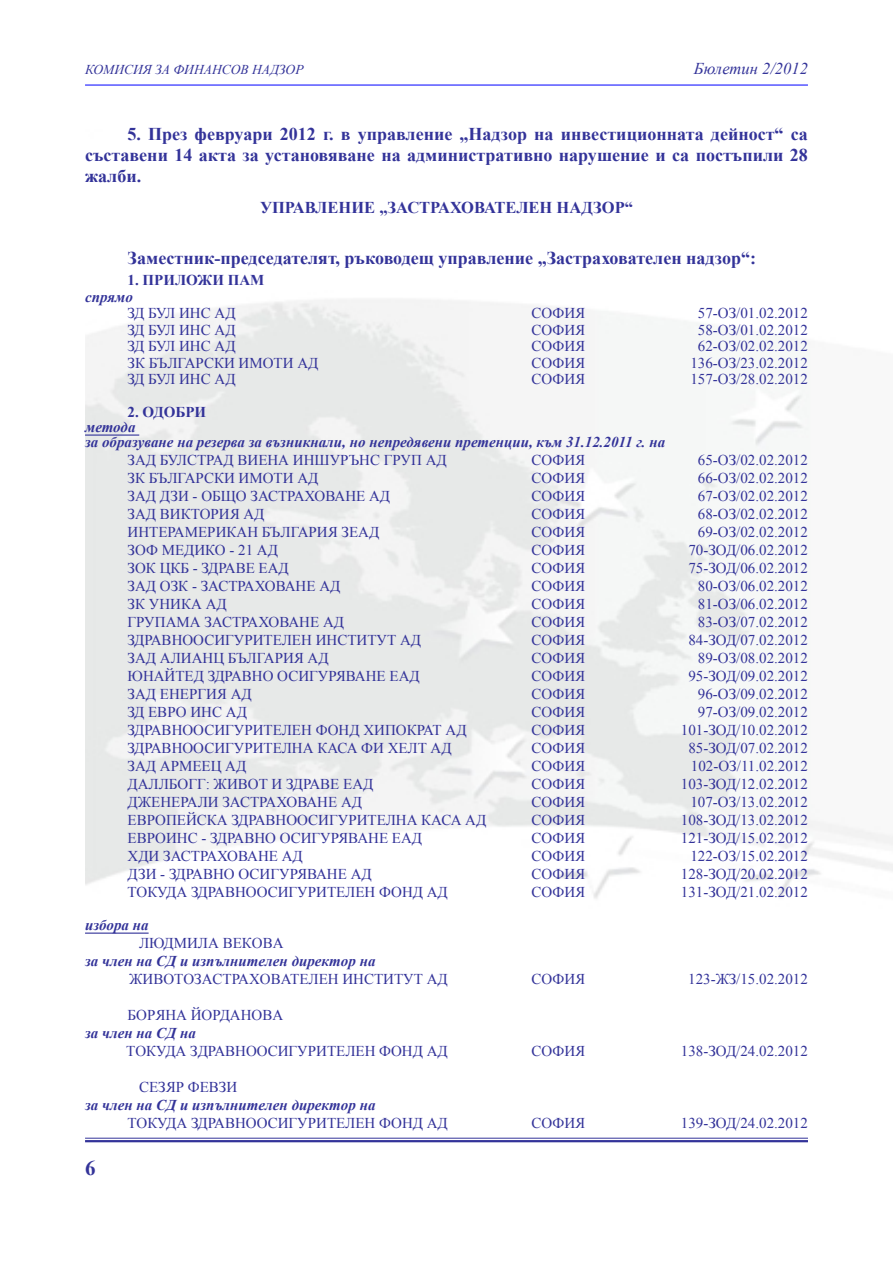
<style>
.page{position:relative;width:893px;height:1263px;background:#fff}
.page>*{position:absolute;margin:0;border:0;box-sizing:border-box;transform-origin:0 0}
.t1{font:700 18px/21px "Times New Roman";color:#339;text-align:justify}
.Body_Text_Indent_2{font:700 16.5px "Times New Roman";color:#339}
.t2{font:italic 16.5px "Times New Roman";color:#339}
.t3{font:15px "Times New Roman";color:#339}
.t4{font:italic 700 15px/18px "Times New Roman";color:#339}
.t5{font:700 15px "Times New Roman";color:#339}
.t6{font:italic 13.5px "Times New Roman";color:#339}
.s1{font-weight:400;font-style:normal}
</style>
<div class="page">
<hr style="left:85px;top:1138px;width:723px;height:1px;background:#339">
<hr style="left:85px;top:1140px;width:723px;height:2px;background:#339">
<hr style="left:85px;top:85px;width:723px;height:1px;background:#00f">
<hr style="left:85px;top:434px;width:54px;height:2px;background:#339">
<hr style="left:85px;top:932px;width:64px;height:2px;background:#339">
<p class="t6" style="left:85px;top:60px;width:220px">КОМИСИЯ ЗА ФИНАНСОВ НАДЗОР</p>
<p class="t2" style="left:694px;top:57px;width:115px">Бюлетин 2/2012</p>
<p class="t1" style="left:85px;top:123px;width:724px;text-indent:43px">5. През февруари 2012 г. в управление „Надзор на инвестиционната дейност“ са съставени 14 акта за установяване на административно нарушение и са постъпили 28 жалби.</p>
<p class="Body_Text_Indent_2" style="left:260px;top:196px;width:374px">УПРАВЛЕНИЕ „ЗАСТРАХОВАТЕЛЕН НАДЗОР“</p>
<p class="t1" style="left:128px;top:247px;width:630px">Заместник-председателят, ръководещ управление „Застрахователен надзор“:</p>
<p class="t5" style="left:128px;top:270px;width:138px">1. ПРИЛОЖИ ПАМ</p>
<p class="t4" style="left:85px;top:287px;width:49px">спрямо</p>
<p class="t3" style="left:128px;top:303px;width:109px">ЗД БУЛ ИНС АД</p>
<p class="t3" style="left:532px;top:303px;width:55px">СОФИЯ</p>
<p class="t3" style="left:698px;top:303px;width:112px">57-ОЗ/01.02.2012</p>
<p class="t3" style="left:128px;top:319px;width:109px">ЗД БУЛ ИНС АД</p>
<p class="t3" style="left:532px;top:319px;width:55px">СОФИЯ</p>
<p class="t3" style="left:698px;top:319px;width:112px">58-ОЗ/01.02.2012</p>
<p class="t3" style="left:128px;top:336px;width:109px">ЗД БУЛ ИНС АД</p>
<p class="t3" style="left:532px;top:336px;width:55px">СОФИЯ</p>
<p class="t3" style="left:698px;top:336px;width:112px">62-ОЗ/02.02.2012</p>
<p class="t3" style="left:128px;top:352px;width:192px">ЗК БЪЛГАРСКИ ИМОТИ АД</p>
<p class="t3" style="left:532px;top:352px;width:55px">СОФИЯ</p>
<p class="t3" style="left:690px;top:352px;width:119px">136-ОЗ/23.02.2012</p>
<p class="t3" style="left:128px;top:369px;width:109px">ЗД БУЛ ИНС АД</p>
<p class="t3" style="left:532px;top:369px;width:55px">СОФИЯ</p>
<p class="t3" style="left:690px;top:369px;width:119px">157-ОЗ/28.02.2012</p>
<p class="t5" style="left:128px;top:402px;width:80px">2. ОДОБРИ</p>
<p class="t4" style="left:85px;top:418px;width:52px">метода</p>
<p class="t4" style="left:85px;top:433px;width:582px">за образуване на резерва за възникнали, но непредявени претенции, към 31.12.2011 г. на</p>
<p class="t3" style="left:128px;top:450px;width:321px">ЗАД БУЛСТРАД ВИЕНА ИНШУРЪНС ГРУП АД</p>
<p class="t3" style="left:532px;top:450px;width:55px">СОФИЯ</p>
<p class="t3" style="left:698px;top:450px;width:112px">65-ОЗ/02.02.2012</p>
<p class="t3" style="left:128px;top:468px;width:192px">ЗК БЪЛГАРСКИ ИМОТИ АД</p>
<p class="t3" style="left:532px;top:468px;width:55px">СОФИЯ</p>
<p class="t3" style="left:698px;top:468px;width:112px">66-ОЗ/02.02.2012</p>
<p class="t3" style="left:128px;top:486px;width:264px">ЗАД ДЗИ - ОБЩО ЗАСТРАХОВАНЕ АД</p>
<p class="t3" style="left:532px;top:486px;width:55px">СОФИЯ</p>
<p class="t3" style="left:698px;top:486px;width:112px">67-ОЗ/02.02.2012</p>
<p class="t3" style="left:128px;top:504px;width:138px">ЗАД ВИКТОРИЯ АД</p>
<p class="t3" style="left:532px;top:504px;width:55px">СОФИЯ</p>
<p class="t3" style="left:698px;top:504px;width:112px">68-ОЗ/02.02.2012</p>
<p class="t3" style="left:128px;top:522px;width:253px">ИНТЕРАМЕРИКАН БЪЛГАРИЯ ЗЕАД</p>
<p class="t3" style="left:532px;top:522px;width:55px">СОФИЯ</p>
<p class="t3" style="left:698px;top:522px;width:112px">69-ОЗ/02.02.2012</p>
<p class="t3" style="left:128px;top:540px;width:152px">ЗОФ МЕДИКО - 21 АД</p>
<p class="t3" style="left:532px;top:540px;width:55px">СОФИЯ</p>
<p class="t3" style="left:688px;top:540px;width:121px">70-ЗОД/06.02.2012</p>
<p class="t3" style="left:128px;top:558px;width:163px">ЗОК ЦКБ - ЗДРАВЕ ЕАД</p>
<p class="t3" style="left:532px;top:558px;width:55px">СОФИЯ</p>
<p class="t3" style="left:688px;top:558px;width:121px">75-ЗОД/06.02.2012</p>
<p class="t3" style="left:128px;top:576px;width:214px">ЗАД ОЗК - ЗАСТРАХОВАНЕ АД</p>
<p class="t3" style="left:532px;top:576px;width:55px">СОФИЯ</p>
<p class="t3" style="left:698px;top:576px;width:112px">80-ОЗ/06.02.2012</p>
<p class="t3" style="left:128px;top:594px;width:101px">ЗК УНИКА АД</p>
<p class="t3" style="left:532px;top:594px;width:55px">СОФИЯ</p>
<p class="t3" style="left:698px;top:594px;width:112px">81-ОЗ/06.02.2012</p>
<p class="t3" style="left:128px;top:612px;width:218px">ГРУПАМА ЗАСТРАХОВАНЕ АД</p>
<p class="t3" style="left:532px;top:612px;width:55px">СОФИЯ</p>
<p class="t3" style="left:698px;top:612px;width:112px">83-ОЗ/07.02.2012</p>
<p class="t3" style="left:128px;top:630px;width:295px">ЗДРАВНООСИГУРИТЕЛЕН ИНСТИТУТ АД</p>
<p class="t3" style="left:532px;top:630px;width:55px">СОФИЯ</p>
<p class="t3" style="left:688px;top:630px;width:121px">84-ЗОД/07.02.2012</p>
<p class="t3" style="left:128px;top:648px;width:203px">ЗАД АЛИАНЦ БЪЛГАРИЯ АД</p>
<p class="t3" style="left:532px;top:648px;width:55px">СОФИЯ</p>
<p class="t3" style="left:698px;top:648px;width:112px">89-ОЗ/08.02.2012</p>
<p class="t3" style="left:128px;top:666px;width:294px">ЮНАЙТЕД ЗДРАВНО ОСИГУРЯВАНЕ ЕАД</p>
<p class="t3" style="left:532px;top:666px;width:55px">СОФИЯ</p>
<p class="t3" style="left:688px;top:666px;width:121px">95-ЗОД/09.02.2012</p>
<p class="t3" style="left:128px;top:684px;width:126px">ЗАД ЕНЕРГИЯ АД</p>
<p class="t3" style="left:532px;top:684px;width:55px">СОФИЯ</p>
<p class="t3" style="left:698px;top:684px;width:112px">96-ОЗ/09.02.2012</p>
<p class="t3" style="left:128px;top:702px;width:121px">ЗД ЕВРО ИНС АД</p>
<p class="t3" style="left:532px;top:702px;width:55px">СОФИЯ</p>
<p class="t3" style="left:698px;top:702px;width:112px">97-ОЗ/09.02.2012</p>
<p class="t3" style="left:128px;top:720px;width:341px">ЗДРАВНООСИГУРИТЕЛЕН ФОНД ХИПОКРАТ АД</p>
<p class="t3" style="left:532px;top:720px;width:55px">СОФИЯ</p>
<p class="t3" style="left:681px;top:720px;width:128px">101-ЗОД/10.02.2012</p>
<p class="t3" style="left:128px;top:738px;width:326px">ЗДРАВНООСИГУРИТЕЛНА КАСА ФИ ХЕЛТ АД</p>
<p class="t3" style="left:532px;top:738px;width:55px">СОФИЯ</p>
<p class="t3" style="left:688px;top:738px;width:121px">85-ЗОД/07.02.2012</p>
<p class="t3" style="left:128px;top:756px;width:120px">ЗАД АРМЕЕЦ АД</p>
<p class="t3" style="left:532px;top:756px;width:55px">СОФИЯ</p>
<p class="t3" style="left:691px;top:756px;width:118px">102-ОЗ/11.02.2012</p>
<p class="t3" style="left:128px;top:774px;width:247px">ДАЛЛБОГГ: ЖИВОТ И ЗДРАВЕ ЕАД</p>
<p class="t3" style="left:532px;top:774px;width:55px">СОФИЯ</p>
<p class="t3" style="left:681px;top:774px;width:128px">103-ЗОД/12.02.2012</p>
<p class="t3" style="left:128px;top:792px;width:236px">ДЖЕНЕРАЛИ ЗАСТРАХОВАНЕ АД</p>
<p class="t3" style="left:532px;top:792px;width:55px">СОФИЯ</p>
<p class="t3" style="left:690px;top:792px;width:119px">107-ОЗ/13.02.2012</p>
<p class="t3" style="left:128px;top:810px;width:360px">ЕВРОПЕЙСКА ЗДРАВНООСИГУРИТЕЛНА КАСА АД</p>
<p class="t3" style="left:532px;top:810px;width:55px">СОФИЯ</p>
<p class="t3" style="left:681px;top:810px;width:128px">108-ЗОД/13.02.2012</p>
<p class="t3" style="left:128px;top:828px;width:296px">ЕВРОИНС - ЗДРАВНО ОСИГУРЯВАНЕ ЕАД</p>
<p class="t3" style="left:532px;top:828px;width:55px">СОФИЯ</p>
<p class="t3" style="left:681px;top:828px;width:128px">121-ЗОД/15.02.2012</p>
<p class="t3" style="left:128px;top:846px;width:177px">ХДИ ЗАСТРАХОВАНЕ АД</p>
<p class="t3" style="left:532px;top:846px;width:55px">СОФИЯ</p>
<p class="t3" style="left:690px;top:846px;width:119px">122-ОЗ/15.02.2012</p>
<p class="t3" style="left:128px;top:864px;width:246px">ДЗИ - ЗДРАВНО ОСИГУРЯВАНЕ АД</p>
<p class="t3" style="left:532px;top:864px;width:55px">СОФИЯ</p>
<p class="t3" style="left:681px;top:864px;width:128px">128-ЗОД/20.02.2012</p>
<p class="t3" style="left:128px;top:882px;width:322px">ТОКУДА ЗДРАВНООСИГУРИТЕЛЕН ФОНД АД</p>
<p class="t3" style="left:532px;top:882px;width:55px">СОФИЯ</p>
<p class="t3" style="left:681px;top:882px;width:128px">131-ЗОД/21.02.2012</p>
<p class="t4" style="left:85px;top:916px;width:65px">избора на</p>
<p class="t3" style="left:139px;top:933px;width:146px">ЛЮДМИЛА ВЕКОВА</p>
<p class="t4" style="left:85px;top:952px;width:292px">за член на СД и изпълнителен директор на</p>
<p class="t3" style="left:129px;top:969px;width:320px">ЖИВОТОЗАСТРАХОВАТЕЛЕН ИНСТИТУТ АД</p>
<p class="t3" style="left:128px;top:1005px;width:157px">БОРЯНА ЙОРДАНОВА</p>
<p class="t4" style="left:85px;top:1024px;width:112px">за член на СД на</p>
<p class="t3" style="left:126px;top:1041px;width:323px">ТОКУДА ЗДРАВНООСИГУРИТЕЛЕН ФОНД АД</p>
<p class="t4" style="left:85px;top:1078px;width:292px;text-indent:54px"><span class="s1">СЕЗЯР ФЕВЗИ<br></span>за член на СД и изпълнителен директор на</p>
<p class="t3" style="left:128px;top:1113px;width:322px">ТОКУДА ЗДРАВНООСИГУРИТЕЛЕН ФОНД АД</p>
<p class="t3" style="left:532px;top:1113px;width:55px">СОФИЯ</p>
<p class="t3" style="left:681px;top:1113px;width:128px">139-ЗОД/24.02.2012</p>
<p class="t3" style="left:532px;top:969px;width:55px">СОФИЯ</p>
<p class="t3" style="left:688px;top:969px;width:121px">123-ЖЗ/15.02.2012</p>
<p class="t3" style="left:532px;top:1041px;width:55px">СОФИЯ</p>
<p class="t3" style="left:681px;top:1041px;width:128px">138-ЗОД/24.02.2012</p>
</div>
